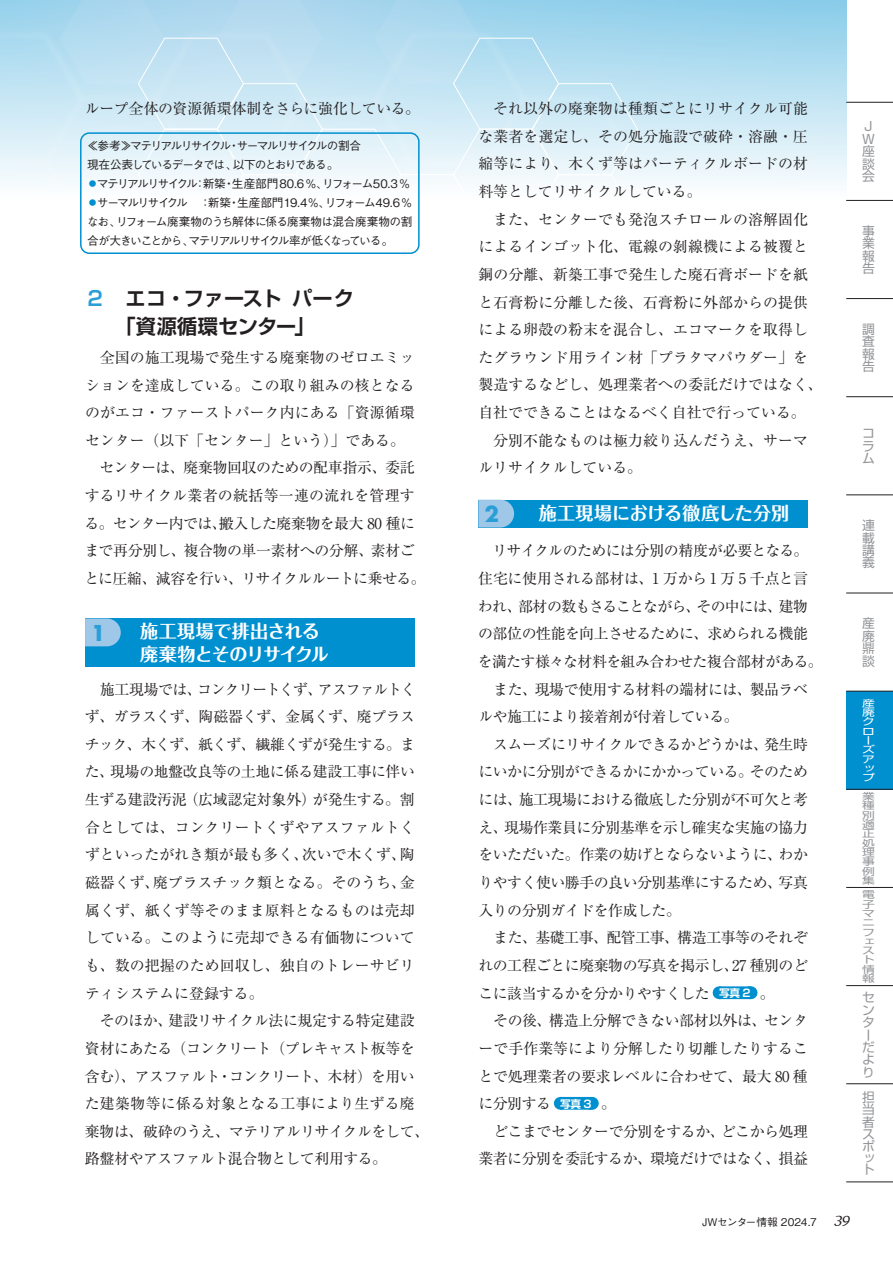
<style>
.page{position:relative;width:893px;height:1263px;background:#fff}
.page>*{position:absolute;margin:0;border:0;box-sizing:border-box;transform-origin:0 0}
.t1{font:700 21.3px "Futura Std";color:#2a9fd7}
.t2{font:700 20.25px/27.6px "P Shin Go Pr 6 N De";letter-spacing:.005em;color:#231f20}
.t3{font:700 18px/23.4px "P Folk Pro N";letter-spacing:-.04em;color:#fff}
.t4{font:700 18px "P Folk Pro N";letter-spacing:-.015em;color:#fff}
.t5{font:14.85px/27.6px "P Ryumin Pr 6 N";letter-spacing:-.02em;color:#231f20;text-align:justify}
.t6{font:14.85px/27.6px "P Ryumin Pr 6 N";letter-spacing:.005em;color:#231f20}
.t7{font:14.85px "P Ryumin Pr 6 N";letter-spacing:-.04em;color:#231f20}
.t8{font:14.85px "P Ryumin Pr 6 N";letter-spacing:-.055em;color:#231f20}
.t9{font:14.85px "P Ryumin Pr 6 N";letter-spacing:.01em;color:#231f20}
.t10{font:14.85px "P Ryumin Pr 6 N";color:#231f20}
.t11{font:14.85px "P Ryumin Pr 6 N";letter-spacing:.015em;color:#231f20}
.t12{font:12.75px/12.5px "P Shin Go Pr 6 N";color:#939598;text-align:justify}
.t13{font:11.7px/19.2px "P Gothic BBB Pr 6 N";letter-spacing:-.115em;color:#231f20}
.t14{font:10.65px "P Gothic BBB Pr 6 N";letter-spacing:-.02em;color:#231f20}
.t15{font:9.6px/9.3px "P Shin Go Pr 6 N";color:#939598;text-align:justify;scale:1.33 1}
.t16{font:9.6px/9.3px "P Shin Go Pr 6 N";color:#fff;scale:1.33 1}
.s1{color:#0090d0}
.s2{color:#2a9fd7}
.s3{font-family:"Shin Go Pr 6 N De";font-weight:700;font-size:10.65px;color:#fff}
.s4{font-family:"Charter";font-style:italic;font-size:14.85px}
</style>
<div class="page">
<div style="left:846px;top:691px;width:47px;height:98px;background:#0090d0"></div>
<hr style="left:846px;top:102px;width:47px;height:1px;background:#231f20">
<hr style="left:846px;top:200px;width:47px;height:1px;background:#231f20">
<hr style="left:846px;top:298px;width:47px;height:1px;background:#231f20">
<hr style="left:846px;top:396px;width:47px;height:1px;background:#231f20">
<hr style="left:846px;top:495px;width:47px;height:1px;background:#231f20">
<hr style="left:846px;top:593px;width:47px;height:1px;background:#231f20">
<hr style="left:846px;top:691px;width:47px;height:1px;background:#231f20">
<hr style="left:846px;top:789px;width:47px;height:1px;background:#231f20">
<hr style="left:846px;top:887px;width:47px;height:1px;background:#231f20">
<hr style="left:846px;top:985px;width:47px;height:1px;background:#231f20">
<hr style="left:846px;top:1083px;width:47px;height:1px;background:#231f20">
<hr style="left:846px;top:1181px;width:47px;height:1px;background:#231f20">
<div style="left:0;top:0;width:846px;height:200px;background:linear-gradient(to bottom,#89cce9,#fdfefe)"></div>
<img style="left:1px;top:0;width:672px;height:200px">
<svg style="left:1px;top:175px;width:6px;height:25px"></svg>
<svg style="left:60px;top:0;width:578px;height:200px"></svg>
<svg style="left:0;top:0;width:1px;height:200px"></svg>
<div style="left:719px;top:986px;width:31px;height:13px;background:#0090d0"></div>
<svg style="left:735px;top:986px;width:16px;height:13px"></svg>
<div style="left:560px;top:1097px;width:31px;height:13px;background:#0090d0"></div>
<svg style="left:576px;top:1097px;width:16px;height:13px"></svg>
<div style="left:85px;top:618px;width:330px;height:48px;background:#0090d0"></div>
<svg style="left:85px;top:618px;width:36px;height:28px"></svg>
<div style="left:478px;top:500px;width:330px;height:27px;background:#0090d0"></div>
<svg style="left:478px;top:500px;width:36px;height:27px"></svg>
<div style="left:80px;top:132px;width:340px;height:122px;border:2px solid #0090d0;border-radius:9px"></div>
<p class="t5" style="left:85px;top:94px;width:337px">ループ全体の資源循環体制をさらに強化している。</p>
<p class="t13" style="left:87px;top:135px;width:327px">≪参考≫マテリアルリサイクル・サーマルリサイクルの割合<br>現在公表しているデータでは、以下のとおりである。<br><span class="s1">⚫</span>マテリアルリサイクル：新築・生産部門 80.6 ％、リフォーム50.3 ％<span class="s1">⚫</span>サーマルリサイクル　：新築・生産部門19.4％、リフォーム49.6 ％なお、リフォーム廃棄物のうち解体に係る廃棄物は混合廃棄物の割合が大きいことから、マテリアルリサイクル率が低くなっている。</p>
<h2 class="t2" style="left:115px;top:284px;width:301px;text-indent:-30px"><span class="s2">２</span> エコ・ファースト パーク　　　「資源循環センター」</h2>
<p class="t6" style="left:100px;top:343px;width:316px">全国の施工現場で発生する廃棄物のゼロエミッ</p>
<p class="t6" style="left:85px;top:370px;width:331px">ションを達成している。この取り組みの核となる</p>
<p class="t9" style="left:85px;top:401px;width:331px">のがエコ・ファーストパーク内にある「資源循環</p>
<p class="t10" style="left:85px;top:429px;width:321px">センター（以下「センター」という）」である。</p>
<p class="t5" style="left:100px;top:453px;width:317px">センターは、廃棄物回収のための配車指示、委託</p>
<p class="t11" style="left:85px;top:484px;width:331px">するリサイクル業者の統括等一連の流れを管理す</p>
<p class="t7" style="left:85px;top:511px;width:332px">る。センター内では、搬入した廃棄物を最大 80 種に</p>
<p class="t5" style="left:85px;top:536px;width:332px">まで再分別し、複合物の単一素材への分解、素材ご</p>
<p class="t7" style="left:84px;top:567px;width:343px">とに圧縮、減容を行い、リサイクルルートに乗せる。</p>
<h1 class="t1" style="left:91px;top:618px;width:16px">1</h1>
<p class="t3" style="left:140px;top:619px;width:190px">施工現場で排出される廃棄物とそのリサイクル</p>
<p class="t5" style="left:85px;top:674px;width:332px;text-indent:15px">施工現場では、コンクリートくず、アスファルトくず、ガラスくず、陶磁器くず、金属くず、廃プラスチック、木くず、紙くず、繊維くずが発生する。また、現場の地盤改良等の土地に係る建設工事に伴い生ずる建設汚泥（広域認定対象外）が発生する。割合としては、コンクリートくずやアスファルトくずといったがれき類が最も多く、次いで木くず、陶磁器くず、廃プラスチック類となる。そのうち、金属くず、紙くず等そのまま原料となるものは売却している。このように売却できる有価物についても、数の把握のため回収し、独自のトレーサビリティシステムに登録する。</p>
<p class="t5" style="left:85px;top:1006px;width:346px;text-align:left;text-indent:15px">そのほか、建設リサイクル法に規定する特定建設資材にあたる（コンクリート（プレキャスト板等を含む）、アスファルト・コンクリート、木材）を用いた建築物等に係る対象となる工事により生ずる廃棄物は、破砕のうえ、マテリアルリサイクルをして、路盤材やアスファルト混合物として利用する。</p>
<p class="t5" style="left:478px;top:94px;width:331px;text-indent:15px">それ以外の廃棄物は種類ごとにリサイクル可能な業者を選定し、その処分施設で破砕・溶融・圧縮等により、木くず等はパーティクルボードの材料等としてリサイクルしている。</p>
<p class="t6" style="left:478px;top:204px;width:346px;text-indent:15px">また、センターでも発泡スチロールの溶解固化によるインゴット化、電線の剝線機による被覆と銅の分離、新築工事で発生した廃石膏ボードを紙と石膏粉に分離した後、石膏粉に外部からの提供による卵殻の粉末を混合し、エコマークを取得したグラウンド用ライン材「プラタマパウダー」を製造するなどし、処理業者への委託だけではなく、自社でできることはなるべく自社で行っている。</p>
<p class="t6" style="left:478px;top:426px;width:331px;text-indent:15px">分別不能なものは極力絞り込んだうえ、サーマルリサイクルしている。</p>
<h1 class="t1" style="left:485px;top:500px;width:16px">2</h1>
<p class="t4" style="left:539px;top:498px;width:252px">施工現場における徹底した分別</p>
<p class="t5" style="left:493px;top:536px;width:317px">リサイクルのためには分別の精度が必要となる。</p>
<p class="t5" style="left:478px;top:564px;width:331px">住宅に使用される部材は、1 万から 1 万 5 千点と言</p>
<p class="t8" style="left:478px;top:594px;width:332px">われ、部材の数もさることながら、その中には、建物</p>
<p class="t7" style="left:478px;top:622px;width:332px">の部位の性能を向上させるために、求められる機能</p>
<p class="t5" style="left:478px;top:647px;width:346px">を満たす様々な材料を組み合わせた複合部材がある。</p>
<p class="t5" style="left:493px;top:674px;width:316px">また、現場で使用する材料の端材には、製品ラベ</p>
<p class="t5" style="left:478px;top:702px;width:262px">ルや施工により接着剤が付着している。</p>
<p class="t5" style="left:493px;top:730px;width:316px">スムーズにリサイクルできるかどうかは、発生時</p>
<p class="t5" style="left:478px;top:757px;width:331px">にいかに分別ができるかにかかっている。そのため</p>
<p class="t5" style="left:478px;top:785px;width:331px">には、施工現場における徹底した分別が不可欠と考</p>
<p class="t5" style="left:478px;top:812px;width:331px">え、現場作業員に分別基準を示し確実な実施の協力</p>
<p class="t5" style="left:478px;top:840px;width:331px">をいただいた。作業の妨げとならないように、わか</p>
<p class="t5" style="left:478px;top:868px;width:331px">りやすく使い勝手の良い分別基準にするため、写真</p>
<p class="t5" style="left:478px;top:895px;width:204px">入りの分別ガイドを作成した。</p>
<p class="t5" style="left:493px;top:923px;width:316px">また、基礎工事、配管工事、構造工事等のそれぞ</p>
<p class="t5" style="left:478px;top:951px;width:331px">れの工程ごとに廃棄物の写真を掲示し、27 種別のど</p>
<p class="t5" style="left:478px;top:978px;width:298px">こに該当するかを分かりやすくした <span class="s3">写真 2</span> 。</p>
<p class="t5" style="left:493px;top:1006px;width:316px">その後、構造上分解できない部材以外は、センタ</p>
<p class="t6" style="left:478px;top:1034px;width:331px">ーで手作業等により分解したり切離したりするこ</p>
<p class="t5" style="left:478px;top:1061px;width:331px">とで処理業者の要求レベルに合わせて、最大 80 種</p>
<p class="t5" style="left:478px;top:1089px;width:139px">に分別する <span class="s3">写真 3</span> 。</p>
<p class="t5" style="left:493px;top:1117px;width:316px">どこまでセンターで分別をするか、どこから処理</p>
<p class="t5" style="left:478px;top:1144px;width:331px">業者に分別を委託するか、環境だけではなく、損益</p>
<p class="t12" style="left:862px;top:119px;width:14px;text-align:left">Ｊ<br>Ｗ座談会</p>
<p class="t12" style="left:862px;top:224px;width:14px">事業報告</p>
<p class="t12" style="left:862px;top:322px;width:14px">調査報告</p>
<p class="t12" style="left:862px;top:426px;width:13px">コラム</p>
<p class="t12" style="left:862px;top:518px;width:14px">連載講義</p>
<p class="t12" style="left:862px;top:616px;width:14px">産廃鼎談</p>
<p class="t16" style="left:862px;top:697px;width:11px">産廃クローズアップ</p>
<p class="t15" style="left:862px;top:791px;width:11px">業種別適正処理事例集</p>
<p class="t15" style="left:862px;top:889px;width:11px">電子マニフェスト情報</p>
<p class="t12" style="left:862px;top:990px;width:14px;text-align:left">センターだより</p>
<p class="t12" style="left:862px;top:1090px;width:14px">担当者スポ</p>
<p class="t12" style="left:862px;top:1151px;width:14px;line-height:11.1px">ット</p>
<p class="t14" style="left:702px;top:1213px;width:150px">JWセンター情報 2024.7 <span class="s4">39</span></p>
</div>
